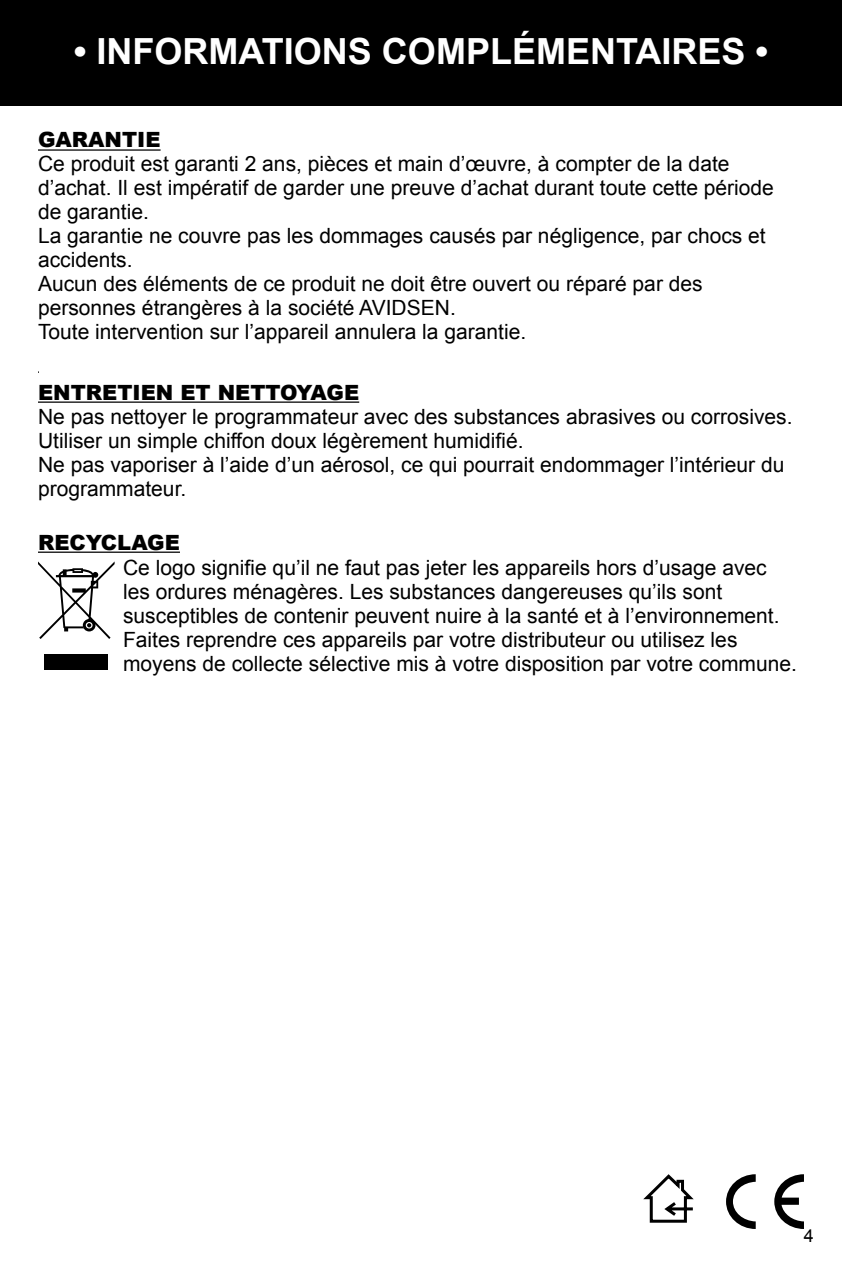
<style>
.page{position:relative;width:842px;height:1267px;background:#fff}
.page>*{position:absolute;margin:0;border:0;box-sizing:border-box;transform-origin:0 0}
.t1{font:700 36px "Arial";color:#fff}
.t2{font:21px/24px "Arial";color:#000}
.t3{font:900 21px "Arial";color:#000}
.t4{font:18px "Arial";color:#000}
</style>
<div class="page">
<div style="left:0;top:0;width:841px;height:106px;background:#000"></div>
<hr style="left:38px;top:149px;width:122px;height:2px;background:#000">
<hr style="left:38px;top:401px;width:321px;height:2px;background:#000">
<hr style="left:38px;top:551px;width:142px;height:2px;background:#000">
<svg style="left:38px;top:561px;width:77px;height:78px"></svg>
<div style="left:45px;top:654px;width:63px;height:16px;background:#000"></div>
<svg style="left:726px;top:1174px;width:29px;height:55px"></svg>
<svg style="left:774px;top:1174px;width:29px;height:55px"></svg>
<svg style="left:643px;top:1174px;width:51px;height:49px"></svg>
<p class="t1" style="left:74px;top:31px;width:695px">• INFORMATIONS COMPLÉMENTAIRES •</p>
<p class="t3" style="left:38px;top:128px;width:124px">GARANTIE</p>
<p class="t2" style="left:38px;top:152px;width:737px">Ce produit est garanti 2 ans, pièces et main d’œuvre, à compter de la date d’achat. Il est impératif de garder une preuve d’achat durant toute cette période de garantie.</p>
<p class="t2" style="left:38px;top:224px;width:729px">La garantie ne couvre pas les dommages causés par négligence, par chocs et accidents.</p>
<p class="t2" style="left:38px;top:272px;width:666px">Aucun des éléments de ce produit ne doit être ouvert ou réparé par des personnes étrangères à la société AVIDSEN.</p>
<p class="t2" style="left:38px;top:320px;width:489px">Toute intervention sur l’appareil annulera la garantie.</p>
<p class="t3" style="left:38px;top:380px;width:322px">ENTRETIEN ET NETTOYAGE</p>
<p class="t2" style="left:38px;top:404px;width:755px">Ne pas nettoyer le programmateur avec des substances abrasives ou corrosives.</p>
<p class="t2" style="left:38px;top:428px;width:487px">Utiliser un simple chiffon doux légèrement humidifié.</p>
<p class="t2" style="left:38px;top:452px;width:747px">Ne pas vaporiser à l’aide d’un aérosol, ce qui pourrait endommager l’intérieur du programmateur.</p>
<p class="t3" style="left:38px;top:530px;width:143px">RECYCLAGE</p>
<p class="t2" style="left:123px;top:556px;width:675px">Ce logo signifie qu’il ne faut pas jeter les appareils hors d’usage avec les ordures ménagères. Les substances dangereuses qu’ils sont susceptibles de contenir peuvent nuire à la santé et à l’environnement.<br>Faites reprendre ces appareils par votre distributeur ou utilisez les moyens de collecte sélective mis à votre disposition par votre commune.</p>
<p class="t4" style="left:803px;top:1225px;width:12px">4</p>
</div>
